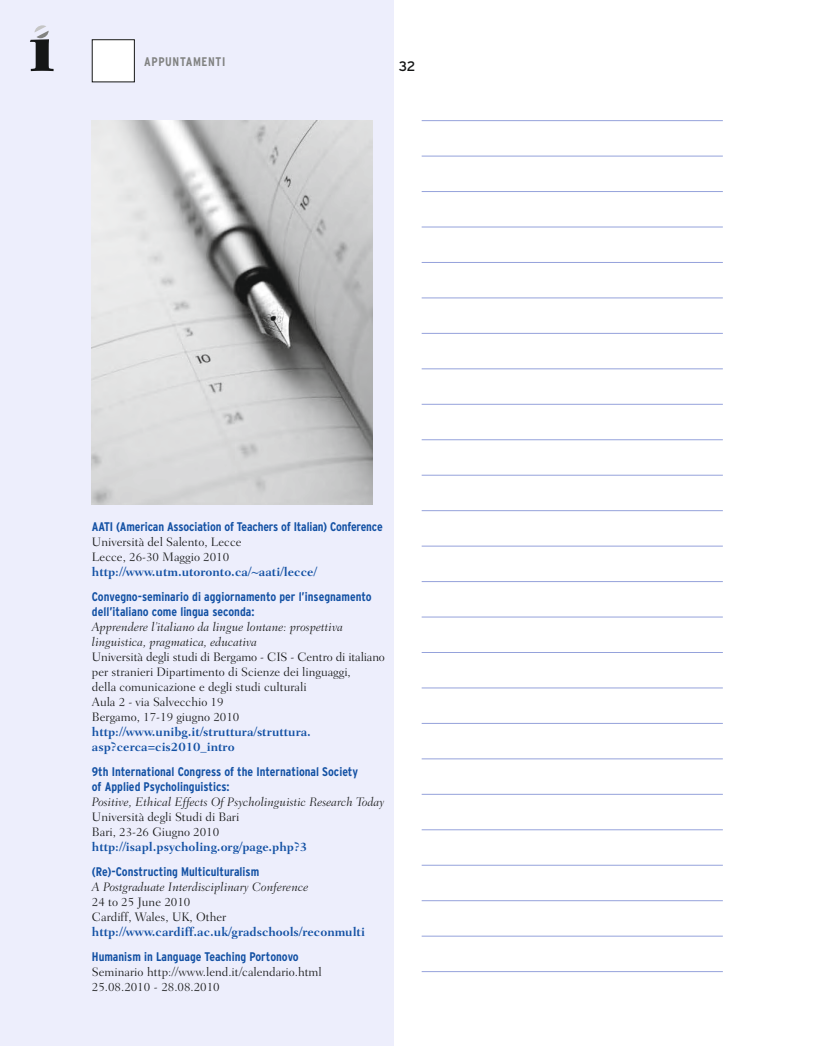
<style>
.page{position:relative;width:815px;height:1046px;background:#fff}
.page>*{position:absolute;margin:0;border:0;box-sizing:border-box;transform-origin:0 0}
.t1{font:13.75px "Interstate";color:#151616}
.t2{font:300 12.5px/15px "Fairfield LH";color:#151616}
.t3{font:700 condensed 12.5px/15px "Interstate";color:#1351a4}
.t4{font:700 12.5px/15px "Fairfield LH";color:#1351a4}
.t5{font:italic 300 12.5px/15px "Fairfield LH";color:#151616}
.t6{font:700 condensed 12.5px "Interstate";letter-spacing:.05em;color:#818281}
</style>
<div class="page">
<div style="left:0;top:0;width:393px;height:1045px;background:#edeefc"></div>
<hr style="left:422px;top:120px;width:301px;height:1px;background:#95a2db">
<hr style="left:422px;top:156px;width:301px;height:1px;background:#95a2db">
<hr style="left:422px;top:191px;width:301px;height:1px;background:#95a2db">
<hr style="left:422px;top:227px;width:301px;height:1px;background:#95a2db">
<hr style="left:422px;top:262px;width:301px;height:1px;background:#95a2db">
<hr style="left:422px;top:297px;width:301px;height:1px;background:#95a2db">
<hr style="left:422px;top:333px;width:301px;height:1px;background:#95a2db">
<hr style="left:422px;top:368px;width:301px;height:1px;background:#95a2db">
<hr style="left:422px;top:404px;width:301px;height:1px;background:#95a2db">
<hr style="left:422px;top:439px;width:301px;height:1px;background:#95a2db">
<hr style="left:422px;top:475px;width:301px;height:1px;background:#95a2db">
<hr style="left:422px;top:510px;width:301px;height:1px;background:#95a2db">
<hr style="left:422px;top:545px;width:301px;height:1px;background:#95a2db">
<hr style="left:422px;top:581px;width:301px;height:1px;background:#95a2db">
<hr style="left:422px;top:616px;width:301px;height:1px;background:#95a2db">
<hr style="left:422px;top:652px;width:301px;height:1px;background:#95a2db">
<hr style="left:422px;top:687px;width:301px;height:1px;background:#95a2db">
<hr style="left:422px;top:723px;width:301px;height:1px;background:#95a2db">
<hr style="left:422px;top:758px;width:301px;height:1px;background:#95a2db">
<hr style="left:422px;top:793px;width:301px;height:1px;background:#95a2db">
<hr style="left:422px;top:829px;width:301px;height:1px;background:#95a2db">
<hr style="left:422px;top:864px;width:301px;height:1px;background:#95a2db">
<hr style="left:422px;top:900px;width:301px;height:1px;background:#95a2db">
<hr style="left:422px;top:935px;width:301px;height:1px;background:#95a2db">
<hr style="left:422px;top:971px;width:301px;height:1px;background:#95a2db">
<svg style="left:30px;top:25px;width:24px;height:46px"></svg>
<div style="left:92px;top:40px;width:42px;height:42px;background:#fff"></div>
<img style="left:92px;top:120px;width:280px;height:384px">
<p class="t6" style="left:144px;top:54px;width:24px">APPUNT</p>
<p class="t6" style="left:186px;top:54px;width:10px">AMENT</p>
<p class="t6" style="left:222px;top:54px;width:5px">I</p>
<p class="t1" style="left:399px;top:59px;width:18px">32</p>
<p class="t3" style="left:92px;top:518px;width:292px">AATI (American Association of Teachers of Italian) Conference</p>
<p class="t2" style="left:92px;top:534px;width:151px">Università del Salento, Lecce<br>Lecce, 26-30 Maggio 2010</p>
<p class="t4" style="left:92px;top:564px;width:227px">http://www.utm.utoronto.ca/~aati/lecce/</p>
<p class="t3" style="left:92px;top:588px;width:281px">Convegno-seminario di aggiornamento per l’insegnamento dell’italiano come lingua seconda:</p>
<p class="t5" style="left:92px;top:619px;width:253px">Apprendere l’italiano da lingue lontane: prospettiva linguistica, pragmatica, educativa</p>
<p class="t2" style="left:92px;top:649px;width:295px">Università degli studi di Bergamo - CIS - Centro di italiano per stranieri Dipartimento di Scienze dei linguaggi,<br>della comunicazione e degli studi culturali<br>Aula 2 - via Salvecchio 19<br>Bergamo, 17-19 giugno 2010</p>
<p class="t4" style="left:92px;top:724px;width:221px">http://www.unibg.it/struttura/struttura. asp?cerca=cis2010_intro</p>
<p class="t3" style="left:92px;top:763px;width:268px">9th International Congress of the International Society of Applied Psycholinguistics:</p>
<p class="t5" style="left:92px;top:794px;width:294px">Positive, Ethical Effects Of Psycholinguistic Research Today</p>
<p class="t2" style="left:92px;top:809px;width:149px">Università degli Studi di Bari<br>Bari, 23-26 Giugno 2010</p>
<p class="t4" style="left:92px;top:839px;width:217px">http://isapl.psycholing.org/page.php?3</p>
<p class="t3" style="left:92px;top:863px;width:169px">(Re)-Constructing Multiculturalism</p>
<p class="t5" style="left:92px;top:879px;width:218px">A Postgraduate Interdisciplinary Conference</p>
<p class="t2" style="left:92px;top:894px;width:136px">24 to 25 June 2010<br>Cardiff, Wales, UK, Other</p>
<p class="t4" style="left:92px;top:924px;width:275px">http://www.cardiff.ac.uk/gradschools/reconmulti</p>
<p class="t3" style="left:92px;top:948px;width:208px">Humanism in Language Teaching Portonovo</p>
<p class="t2" style="left:92px;top:964px;width:231px">Seminario http://www.lend.it/calendario.html<br>25.08.2010 - 28.08.2010</p>
</div>
